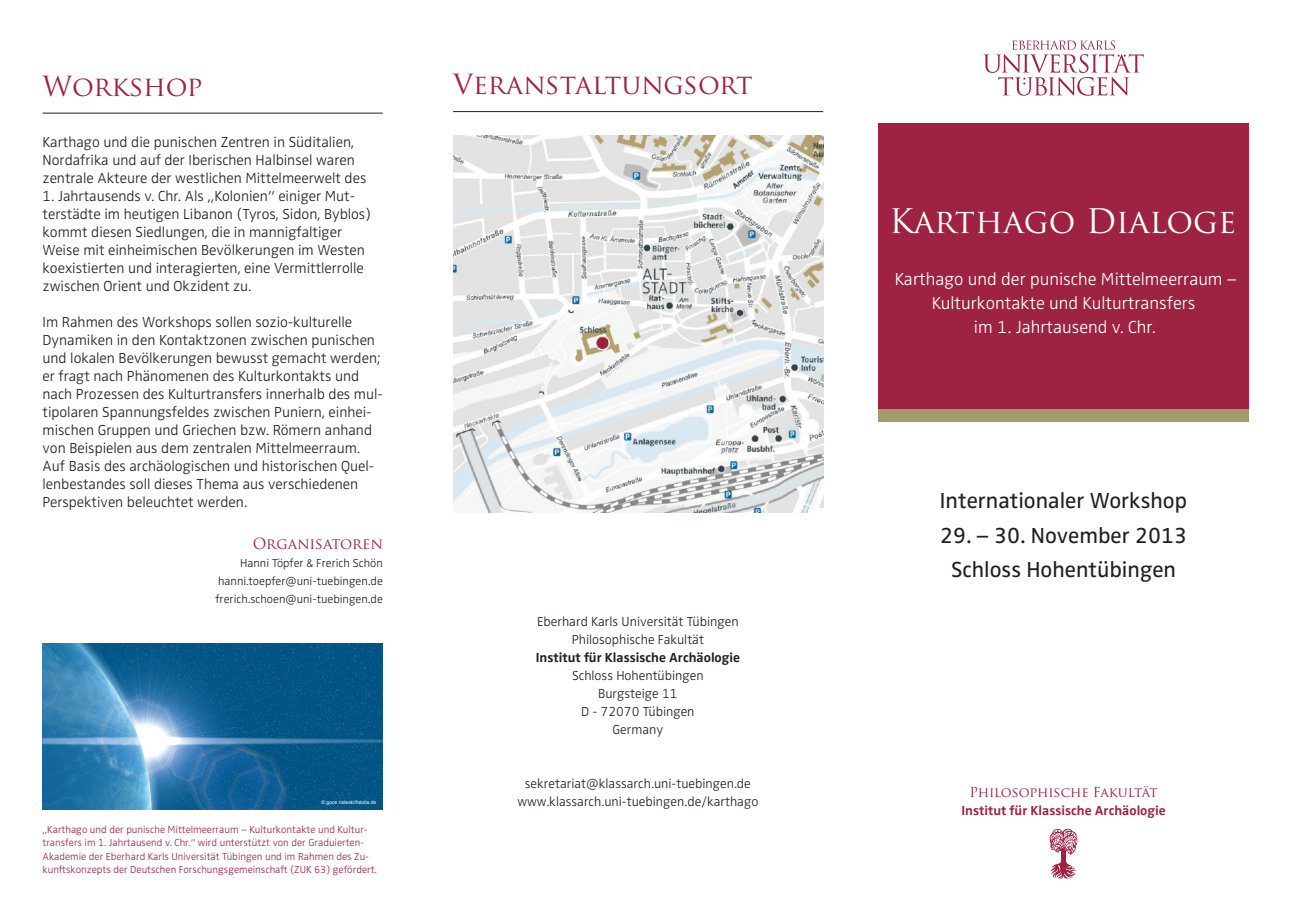
<style>
.page{position:relative;width:1289px;height:919px;background:#fff}
.page>*{position:absolute;margin:0;border:0;box-sizing:border-box;transform-origin:0 0}
.t1{font:33px "Trajan Pro";color:#fff}
.t2{font:27px "Trajan Pro";color:#9e2343}
.t3{font:22.5px/34.5px "Zwo OT";color:#231f20;text-align:center}
.t4{font:300 18px/24px "Zwo OT";color:#fff;text-align:center}
.t5{font:300 15px/18px "Zwo OT";color:#231f20}
.t6{font:15px "Trajan Pro";color:#9e2343}
.t7{font:300 13.5px/18px "Zwo OT";color:#231f20;text-align:center}
.t8{font:700 13.5px "Zwo OT";color:#9e2343}
.t9{font:700 13.5px "Zwo OT";color:#231f20}
.t10{font:13.5px "Trajan Pro";letter-spacing:-.02em;color:#9e2343}
.t11{font:300 12px/18px "Zwo OT";color:#231f20;text-align:justify}
.t12{font:300 10.5px/13.5px "Zwo OT";color:#9e2343}
.t13{font:4.95px "Arial";color:#fff}
</style>
<div class="page">
<svg style="left:1049px;top:828px;width:28px;height:50px"></svg>
<svg style="left:983px;top:40px;width:160px;height:56px"></svg>
<div style="left:878px;top:408px;width:370px;height:14px;background:#a7996e"></div>
<div style="left:878px;top:123px;width:370px;height:285px;background:#9e2343"></div>
<hr style="left:43px;top:113px;width:340px;height:1px;background:#231f20">
<img style="left:453px;top:135px;width:370px;height:378px">
<hr style="left:453px;top:111px;width:370px;height:1px;background:#231f20">
<img style="left:43px;top:643px;width:340px;height:166px">
<h2 class="t2" style="left:43px;top:69px;width:162px">Workshop</h2>
<p class="t5" style="left:43px;top:133px;width:325px">Karthago und die punischen Zentren in Süditalien,<br>Nordafrika und auf der Iberischen Halbinsel waren zentrale Akteure der westlichen Mittelmeerwelt des</p>
<p class="t5" style="left:43px;top:187px;width:330px">1. Jahrtausends v. Chr. Als „Kolonien“ einiger Mut&shy;terstädte im heutigen Libanon (Tyros, Sidon, Byblos) kommt diesen Siedlungen, die in mannigfaltiger Weise mit einheimischen Bevölkerungen im Westen koexistierten und interagierten, eine Vermittlerrolle zwischen Orient und Okzident zu.</p>
<p class="t5" style="left:43px;top:313px;width:342px">Im Rahmen des Workshops sollen sozio-kulturelle Dynamiken in den Kontaktzonen zwischen punischen und lokalen Bevölkerungen bewusst gemacht werden; er fragt nach Phänomenen des Kulturkontakts und nach Prozessen des Kulturtransfers innerhalb des mul&shy;tipolaren Spannungsfeldes zwischen Puniern, einhei&shy;mischen Gruppen und Griechen bzw. Römern anhand von Beispielen aus dem zentralen Mittelmeerraum.<br>Auf Basis des archäologischen und historischen Quel&shy;lenbestandes soll dieses Thema aus verschiedenen Perspektiven beleuchtet werden.</p>
<p class="t6" style="left:253px;top:534px;width:131px">Organisatoren</p>
<p class="t11" style="left:215px;top:554px;width:169px;text-indent:25px">Hanni Töpfer &amp; Frerich Schön hanni.toepfer@uni-tuebingen.de frerich.schoen@uni-tuebingen.de</p>
<p class="t13" style="left:321px;top:798px;width:56px">© goce risteski/fotolia.de</p>
<p class="t12" style="left:43px;top:822px;width:336px">„Karthago und der punische Mittelmeerraum – Kulturkontakte und Kultur&shy;transfers im 1. Jahrtausend v. Chr.“ wird unterstützt von der Graduierten-Akademie der Eberhard Karls Universität Tübingen und im Rahmen des Zu&shy;kunftskonzepts der Deutschen Forschungsgemeinschaft (ZUK 63) gefördert.</p>
<h2 class="t2" style="left:453px;top:67px;width:301px">Veranstaltungsort</h2>
<p class="t7" style="left:537px;top:612px;width:203px">Eberhard Karls Universität Tübingen<br>Philosophische Fakultät</p>
<p class="t9" style="left:536px;top:649px;width:206px">Institut für Klassische Archäologie</p>
<p class="t7" style="left:572px;top:666px;width:133px">Schloss Hohentübingen<br>Burgsteige 11<br>D - 72070 Tübingen<br>Germany</p>
<p class="t7" style="left:517px;top:774px;width:242px">sekretariat@klassarch.uni-tuebingen.de www.klassarch.uni-tuebingen.de/karthago</p>
<h1 class="t1" style="left:889px;top:200px;width:349px">Karthago Dialoge</h1>
<p class="t4" style="left:894px;top:267px;width:344px">Karthago und der punische Mittelmeerraum –<br>Kulturkontakte und Kulturtransfers<br>im 1. Jahrtausend v. Chr.</p>
<h3 class="t3" style="left:940px;top:484px;width:248px">Internationaler Workshop</h3>
<h3 class="t3" style="left:940px;top:518px;width:248px">29. – 30. November 2013<br>Schloss Hohentübingen</h3>
<p class="t10" style="left:969px;top:783px;width:190px">Philosophische Fakultät</p>
<p class="t8" style="left:961px;top:802px;width:206px">Institut für Klassische Archäologie</p>
</div>
